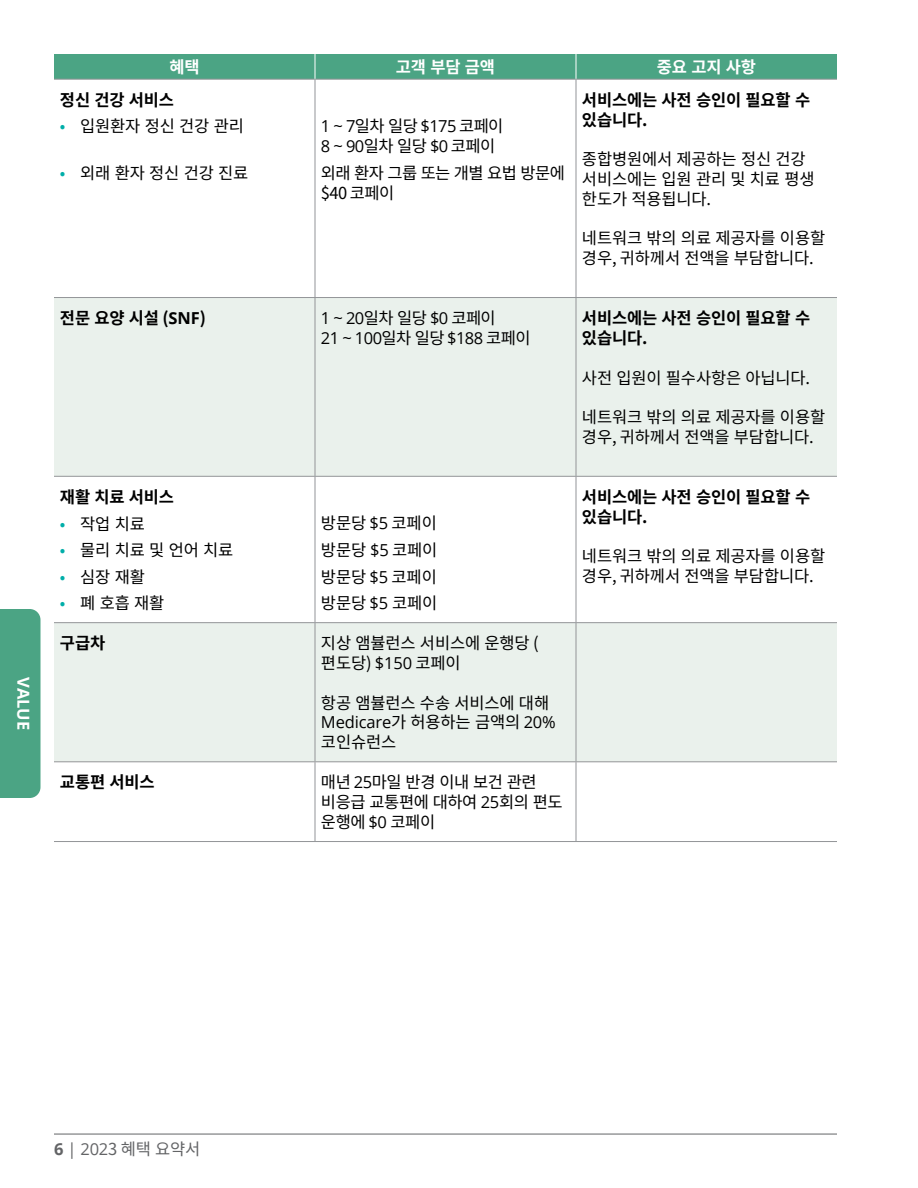
<style>
.page{position:relative;width:918px;height:1188px;background:#fff}
.page>*{position:absolute;margin:0;border:0;box-sizing:border-box;transform-origin:0 0}
.t1{font:16.5px/19.8px "Noto Sans CJ Kkr";letter-spacing:-.01em;color:#000}
.t2{font:700 16.5px/19.8px "Noto Sans CJ Kkr";letter-spacing:-.01em;color:#000}
.t3{font:16.5px "Open Sans";letter-spacing:-.01em;color:#000}
.t4{font:16.5px/26.5px "Noto Sans CJ Kkr";letter-spacing:-.035em;color:#000}
.t5{font:700 16.5px "Noto Sans CJ Kkr";letter-spacing:-.01em;color:#fff}
.t6{font:16.5px "Noto Sans CJ Kkr";color:#636466}
.t7{font:700 16.5px "Open Sans";letter-spacing:-.01em;color:#fff}
.s1{color:#00aea9}
.s2{font-family:"Noto Sans CJ Kkr"}
.s3{font-family:"Open Sans"}
.s4{font-family:"Open Sans";font-weight:700}
</style>
<div class="page">
<hr style="left:54px;top:1134px;width:783px;height:1px;background:#636466">
<div style="left:0;top:609px;width:40px;height:189px;background:#4ba484"></div>
<svg style="left:54px;top:298px;width:783px;height:463px;fill:#eaf1ec"></svg>
<hr style="left:315px;top:80px;width:1px;height:217px;background:#939598">
<hr style="left:576px;top:80px;width:1px;height:217px;background:#939598">
<hr style="left:54px;top:297px;width:261px;height:1px;background:#939598">
<hr style="left:315px;top:297px;width:261px;height:1px;background:#939598">
<hr style="left:315px;top:298px;width:1px;height:178px;background:#939598">
<hr style="left:576px;top:297px;width:261px;height:1px;background:#939598">
<hr style="left:576px;top:298px;width:1px;height:178px;background:#939598">
<hr style="left:54px;top:476px;width:261px;height:1px;background:#939598">
<hr style="left:315px;top:476px;width:261px;height:1px;background:#939598">
<hr style="left:315px;top:477px;width:1px;height:145px;background:#939598">
<hr style="left:576px;top:476px;width:261px;height:1px;background:#939598">
<hr style="left:576px;top:477px;width:1px;height:145px;background:#939598">
<hr style="left:54px;top:622px;width:261px;height:1px;background:#939598">
<hr style="left:315px;top:622px;width:261px;height:1px;background:#939598">
<hr style="left:315px;top:623px;width:1px;height:138px;background:#939598">
<hr style="left:576px;top:622px;width:261px;height:1px;background:#939598">
<hr style="left:576px;top:623px;width:1px;height:138px;background:#939598">
<hr style="left:54px;top:761px;width:261px;height:1px;background:#939598">
<hr style="left:315px;top:761px;width:261px;height:1px;background:#939598">
<hr style="left:315px;top:762px;width:1px;height:79px;background:#939598">
<hr style="left:576px;top:761px;width:261px;height:1px;background:#939598">
<hr style="left:576px;top:762px;width:1px;height:79px;background:#939598">
<hr style="left:54px;top:841px;width:261px;height:1px;background:#939598">
<hr style="left:315px;top:841px;width:261px;height:1px;background:#939598">
<hr style="left:576px;top:841px;width:261px;height:1px;background:#939598">
<hr style="left:54px;top:79px;width:261px;height:1px;background:#939598">
<hr style="left:315px;top:79px;width:261px;height:1px;background:#939598">
<hr style="left:576px;top:79px;width:261px;height:1px;background:#939598">
<div style="left:54px;top:54px;width:783px;height:25px;background:#4ba484"></div>
<p class="t7" style="left:35px;top:677px;width:54px;rotate:90deg">VALUE</p>
<p class="t5" style="left:169px;top:58px;width:32px">혜택</p>
<p class="t5" style="left:396px;top:58px;width:101px">고객 부담 금액</p>
<p class="t5" style="left:657px;top:58px;width:101px">중요 고지 사항</p>
<p class="t2" style="left:60px;top:90px;width:116px">정신 건강 서비스</p>
<p class="t1" style="left:60px;top:117px;width:185px"><span class="s1">•</span> 입원환자 정신 건강 관리</p>
<p class="t1" style="left:60px;top:163px;width:190px"><span class="s1">•</span> 외래 환자 정신 건강 진료</p>
<p class="t2" style="left:582px;top:90px;width:230px">서비스에는 사전 승인이 필요할 수 있습니다.</p>
<p class="t1" style="left:582px;top:150px;width:234px">종합병원에서 제공하는 정신 건강 서비스에는 입원 관리 및 치료 평생 한도가 적용됩니다.</p>
<p class="t1" style="left:582px;top:229px;width:245px">네트워크 밖의 의료 제공자를 이용할 경우, 귀하께서 전액을 부담합니다.</p>
<p class="t3" style="left:321px;top:115px;width:184px">1 ~ 7<span class="s2">일차 일당</span> $175 <span class="s2">코페이</span></p>
<p class="t4" style="left:321px;top:133px;width:245px"><span class="s3">8 ~ 90</span>일차 일당 <span class="s3">$0</span> 코페이<br>외래 환자 그룹 또는 개별 요법 방문에</p>
<p class="t1" style="left:321px;top:183px;width:75px">$40 코페이</p>
<p class="t2" style="left:60px;top:309px;width:147px">전문 요양 시설 (<span class="s3">SNF</span>)</p>
<p class="t1" style="left:321px;top:309px;width:176px"><span class="s3">1 ~ 20</span>일차 일당 <span class="s3">$0</span> 코페이</p>
<p class="t3" style="left:321px;top:327px;width:211px">21 ~ 100<span class="s2">일차 일당</span> $188 <span class="s2">코페이</span></p>
<p class="t2" style="left:60px;top:487px;width:116px">재활 치료 서비스</p>
<p class="t1" style="left:60px;top:514px;width:86px"><span class="s1">•</span> 작업 치료</p>
<p class="t1" style="left:60px;top:540px;width:175px"><span class="s1">•</span> 물리 치료 및 언어 치료</p>
<p class="t1" style="left:60px;top:567px;width:86px"><span class="s1">•</span> 심장 재활</p>
<p class="t1" style="left:60px;top:594px;width:106px"><span class="s1">•</span> 폐 호흡 재활</p>
<p class="t1" style="left:321px;top:511px;width:118px;line-height:26.5px;text-align:justify">방문당 <span class="s3">$5</span> 코페이 방문당 <span class="s3">$5</span> 코페이 방문당 <span class="s3">$5</span> 코페이 방문당 <span class="s3">$5</span> 코페이</p>
<p class="t2" style="left:60px;top:634px;width:47px">구급차</p>
<p class="t1" style="left:321px;top:634px;width:219px">지상 앰뷸런스 서비스에 운행당 ( 편도당) <span class="s3">$150</span> 코페이</p>
<p class="t1" style="left:321px;top:693px;width:230px">항공 앰뷸런스 수송 서비스에 대해</p>
<p class="t3" style="left:321px;top:711px;width:236px">Medicare<span class="s2">가 허용하는 금액의</span> 20%</p>
<p class="t1" style="left:321px;top:733px;width:77px">코인슈런스</p>
<p class="t2" style="left:60px;top:773px;width:96px">교통편 서비스</p>
<p class="t1" style="left:321px;top:773px;width:243px">매년 <span class="s3">25</span>마일 반경 이내 보건 관련 비응급 교통편에 대하여 <span class="s3">25</span>회의 편도 운행에 <span class="s3">$0</span> 코페이</p>
<p class="t2" style="left:582px;top:309px;width:230px">서비스에는 사전 승인이 필요할 수 있습니다.</p>
<p class="t1" style="left:582px;top:368px;width:230px">사전 입원이 필수사항은 아닙니다.</p>
<p class="t1" style="left:582px;top:408px;width:245px">네트워크 밖의 의료 제공자를 이용할 경우, 귀하께서 전액을 부담합니다.</p>
<p class="t2" style="left:582px;top:487px;width:230px">서비스에는 사전 승인이 필요할 수 있습니다.</p>
<p class="t1" style="left:582px;top:547px;width:245px">네트워크 밖의 의료 제공자를 이용할 경우, 귀하께서 전액을 부담합니다.</p>
<p class="t6" style="left:54px;top:1140px;width:148px"><span class="s4">6</span> <span class="s3">| 202</span>3 혜택 요약서</p>
</div>
